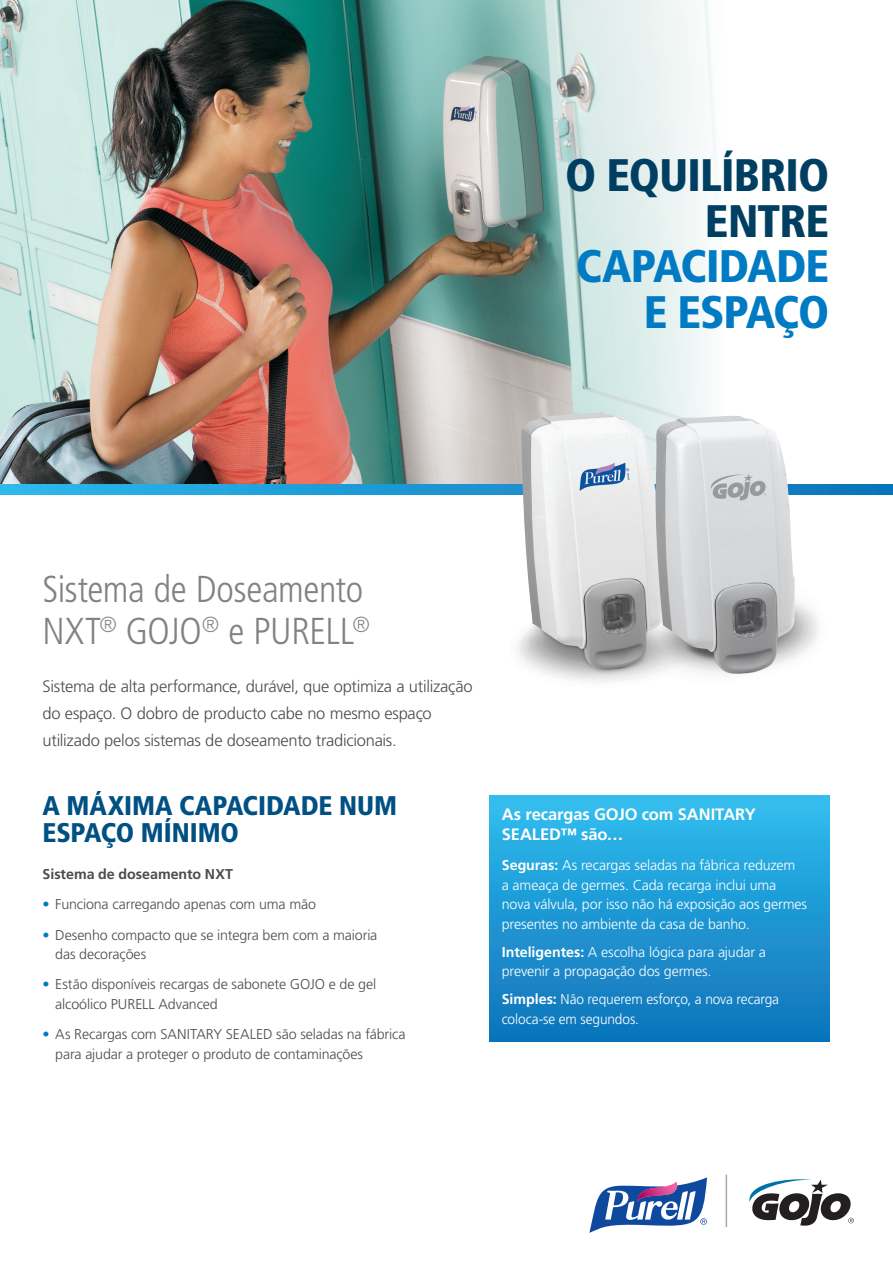
<style>
.page{position:relative;width:893px;height:1263px;background:#fff}
.page>*{position:absolute;margin:0;border:0;box-sizing:border-box;transform-origin:0 0}
.t1{font:900 condensed 45.6px/45.6px "Frutiger LT Std";letter-spacing:-.02em;color:#007bc3;text-align:right}
.Grey_Title{font:300 condensed 37.5px/41.8px "Frutiger";letter-spacing:-.01em;color:#808285}
.Blue_Uppercase_Title{font:900 condensed 27px/27px "Frutiger LT Std";color:#005083}
.Grey_Title_Intro{font:300 16.5px/27px "Frutiger LT Std";letter-spacing:-.015em;color:#4b4c4d}
.t2{font:700 16.5px/19.5px "Frutiger LT Std";letter-spacing:-.005em;color:#fff}
.Bullet_Copy{font:300 14.25px/19.5px "Frutiger LT Std";letter-spacing:-.01em;color:#4b4c4d}
.t3{font:300 14.25px/19.5px "Frutiger LT Std";letter-spacing:-.01em;color:#fff}
.t4{font:300 14.25px/19.5px "Frutiger LT Std";letter-spacing:-.01em;color:#fff;scale:.96 1}
.Sub_Header{font:700 14.25px "Frutiger LT Std";color:#4b4c4d}
.s1{color:#003f61}
.s2{color:#007bc3}
.s3{font-weight:700}
</style>
<div class="page">
<div style="left:489px;top:795px;width:340px;height:247px;background:linear-gradient(to bottom,#31beef,#0d72b9)"></div>
<hr style="left:726px;top:1174px;width:1px;height:53px;background:#a8a9ad">
<svg style="left:749px;top:1179px;width:105px;height:47px"></svg>
<svg style="left:589px;top:1177px;width:118px;height:56px"></svg>
<img style="left:0;top:0;width:717px;height:485px">
<svg style="left:0;top:485px;width:893px;height:10px;background:#1f9ed8"></svg>
<img style="left:510px;top:412px;width:316px;height:271px">
<p class="t1" style="left:565px;top:152px;width:265px"><span class="s1">O EQUILÍBRIO<br>ENTRE<br></span>CAPACIDADE<br>E ESPAÇO</p>
<p class="Grey_Title" style="left:43px;top:569px;width:329px">Sistema de Doseamento<br>NXT<sup>®</sup> GOJO<sup>®</sup> e PURELL<sup>®</sup></p>
<p class="Grey_Title_Intro" style="left:43px;top:673px;width:432px">Sistema de alta performance, durável, que optimiza a utilização do espaço. O dobro de producto cabe no mesmo espaço utilizado pelos sistemas de doseamento tradicionais.</p>
<p class="Blue_Uppercase_Title" style="left:43px;top:792px;width:356px">A MÁXIMA CAPACIDADE NUM<br>ESPAÇO MÍNIMO</p>
<p class="Sub_Header" style="left:43px;top:866px;width:192px">Sistema de doseamento NXT</p>
<p class="Bullet_Copy" style="left:43px;top:895px;width:275px"><span class="s2">•</span> Funciona carregando apenas com uma mão</p>
<p class="Bullet_Copy" style="left:55px;top:925px;width:324px;text-indent:-13px"><span class="s2">•</span> Desenho compacto que se integra bem com a maioria das decorações</p>
<p class="Bullet_Copy" style="left:55px;top:975px;width:323px;text-indent:-13px"><span class="s2">•</span> Estão disponíveis recargas de sabonete GOJO e de gel alcoólico PURELL Advanced</p>
<p class="Bullet_Copy" style="left:55px;top:1025px;width:352px;text-indent:-13px"><span class="s2">•</span> As Recargas com SANITARY SEALED são seladas na fábrica para ajudar a proteger o produto de contaminações</p>
<p class="t2" style="left:502px;top:805px;width:256px">As recargas GOJO com SANITARY<br>SEALED™ são…</p>
<p class="t3" style="left:502px;top:856px;width:307px"><span class="s3">Seguras:</span> As recargas seladas na fábrica reduzem<br>a ameaça de germes. Cada recarga inclui uma nova válvula, por isso não há exposição aos germes presentes no ambiente da casa de banho.</p>
<p class="t3" style="left:502px;top:942px;width:266px"><span class="s3">Inteligentes:</span> A escolha lógica para ajudar a prevenir a propagação dos germes.</p>
<p class="t4" style="left:502px;top:990px;width:290px"><span class="s3">Simples:</span> Não requerem esforço, a nova recarga coloca-se em segundos.</p>
</div>
